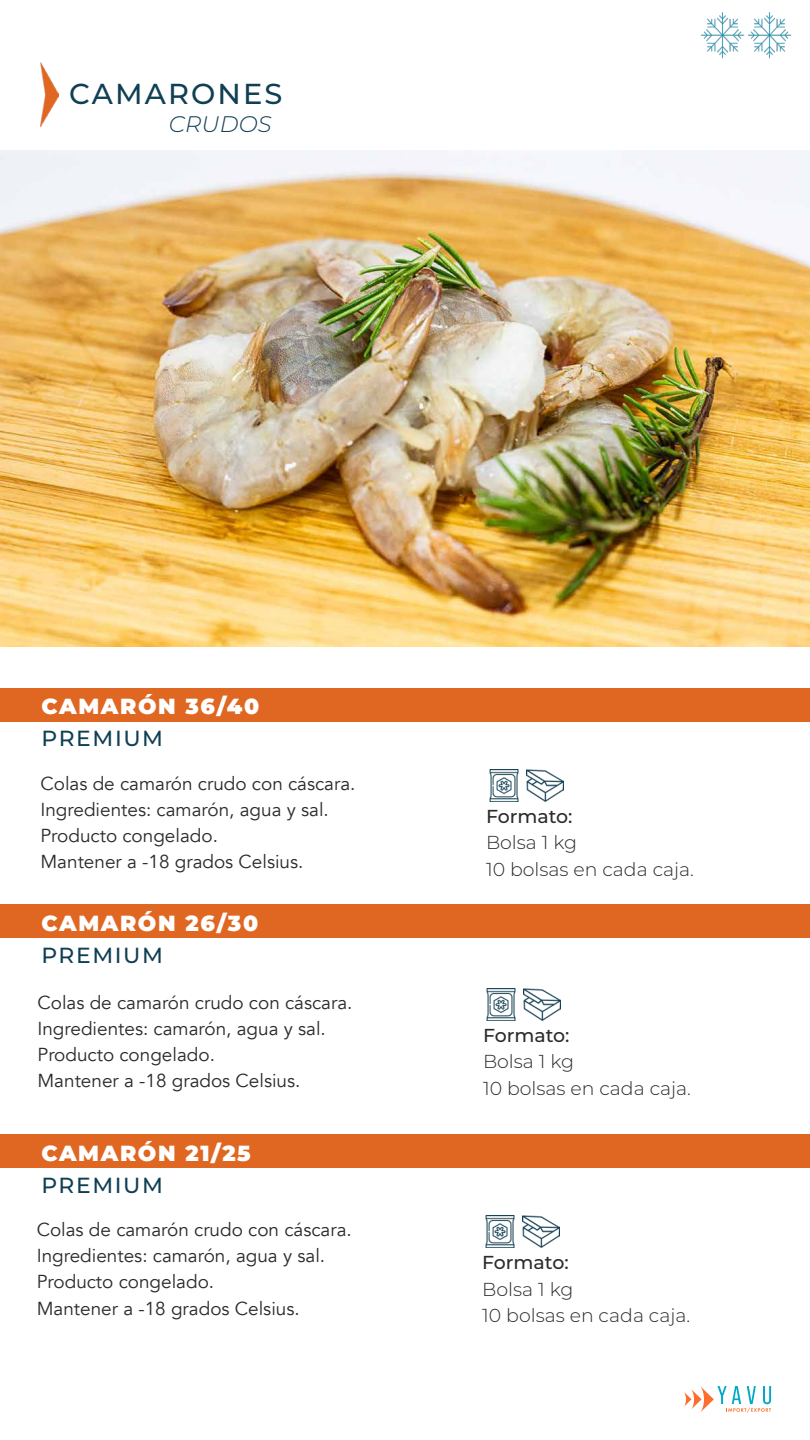
<style>
.page{position:relative;width:810px;height:1440px;background:#fff}
.page>*{position:absolute;margin:0;border:0;box-sizing:border-box;transform-origin:0 0}
.t1{font:500 28.88px "Montserrat";letter-spacing:.075em;color:#103f54}
.t2{font:italic 300 22.5px "Montserrat";letter-spacing:.005em;color:#103f54}
.t3{font:900 21.9px "Montserrat";letter-spacing:.075em;color:#fff}
.t4{font:500 21.9px "Montserrat";letter-spacing:.075em;color:#103f54}
.t5{font:18.75px/26.2px "Avenir";color:#2b2b2b}
.t6{font:300 18.75px/26.2px "Montserrat";color:#2b2b2b}
.t7{font:500 18.75px "Montserrat";letter-spacing:-.005em;color:#2b2b2b}
</style>
<div class="page">
<div style="left:0;top:689px;width:810px;height:33px;background:#e06722"></div>
<img style="left:40px;top:63px;width:19px;height:63px">
<img style="left:0;top:150px;width:810px;height:496px">
<div style="left:0;top:905px;width:810px;height:33px;background:#e06722"></div>
<div style="left:1px;top:1135px;width:809px;height:33px;background:#e06722"></div>
<img style="left:700px;top:12px;width:92px;height:47px">
<svg style="left:684px;top:1386px;width:87px;height:27px"></svg>
<img style="left:526px;top:769px;width:37px;height:33px">
<img style="left:489px;top:770px;width:30px;height:32px">
<img style="left:524px;top:988px;width:36px;height:33px">
<img style="left:486px;top:989px;width:30px;height:32px">
<img style="left:523px;top:1215px;width:36px;height:33px">
<img style="left:485px;top:1216px;width:30px;height:32px">
<h1 class="t1" style="left:69px;top:73px;width:215px">CAMARONES</h1>
<p class="t2" style="left:169px;top:109px;width:104px">CRUDOS</p>
<p class="t3" style="left:42px;top:690px;width:219px">CAMARÓN 36/40</p>
<p class="t4" style="left:42px;top:723px;width:123px">PREMIUM</p>
<p class="t5" style="left:40px;top:770px;width:317px">Colas de camarón crudo con cáscara.<br>Ingredientes: camarón, agua y sal.<br>Producto congelado.<br>Mantener a -18 grados Celsius.</p>
<p class="t3" style="left:41px;top:906px;width:218px">CAMARÓN 26/30</p>
<p class="t4" style="left:41px;top:940px;width:123px">PREMIUM</p>
<p class="t5" style="left:37px;top:989px;width:317px">Colas de camarón crudo con cáscara.<br>Ingredientes: camarón, agua y sal.<br>Producto congelado.<br>Mantener a -18 grados Celsius.</p>
<p class="t3" style="left:41px;top:1137px;width:211px">CAMARÓN 21/25</p>
<p class="t4" style="left:41px;top:1170px;width:123px">PREMIUM</p>
<p class="t5" style="left:37px;top:1217px;width:317px">Colas de camarón crudo con cáscara.<br>Ingredientes: camarón, agua y sal.<br>Producto congelado.<br>Mantener a -18 grados Celsius.</p>
<p class="t7" style="left:486px;top:803px;width:88px">Formato:</p>
<p class="t6" style="left:486px;top:829px;width:210px">Bolsa 1 kg<br>10 bolsas en cada caja.</p>
<p class="t7" style="left:483px;top:1022px;width:88px">Formato:</p>
<p class="t6" style="left:483px;top:1048px;width:210px">Bolsa 1 kg<br>10 bolsas en cada caja.</p>
<p class="t7" style="left:482px;top:1250px;width:88px">Formato:</p>
<p class="t6" style="left:482px;top:1275px;width:210px">Bolsa 1 kg<br>10 bolsas en cada caja.</p>
</div>
